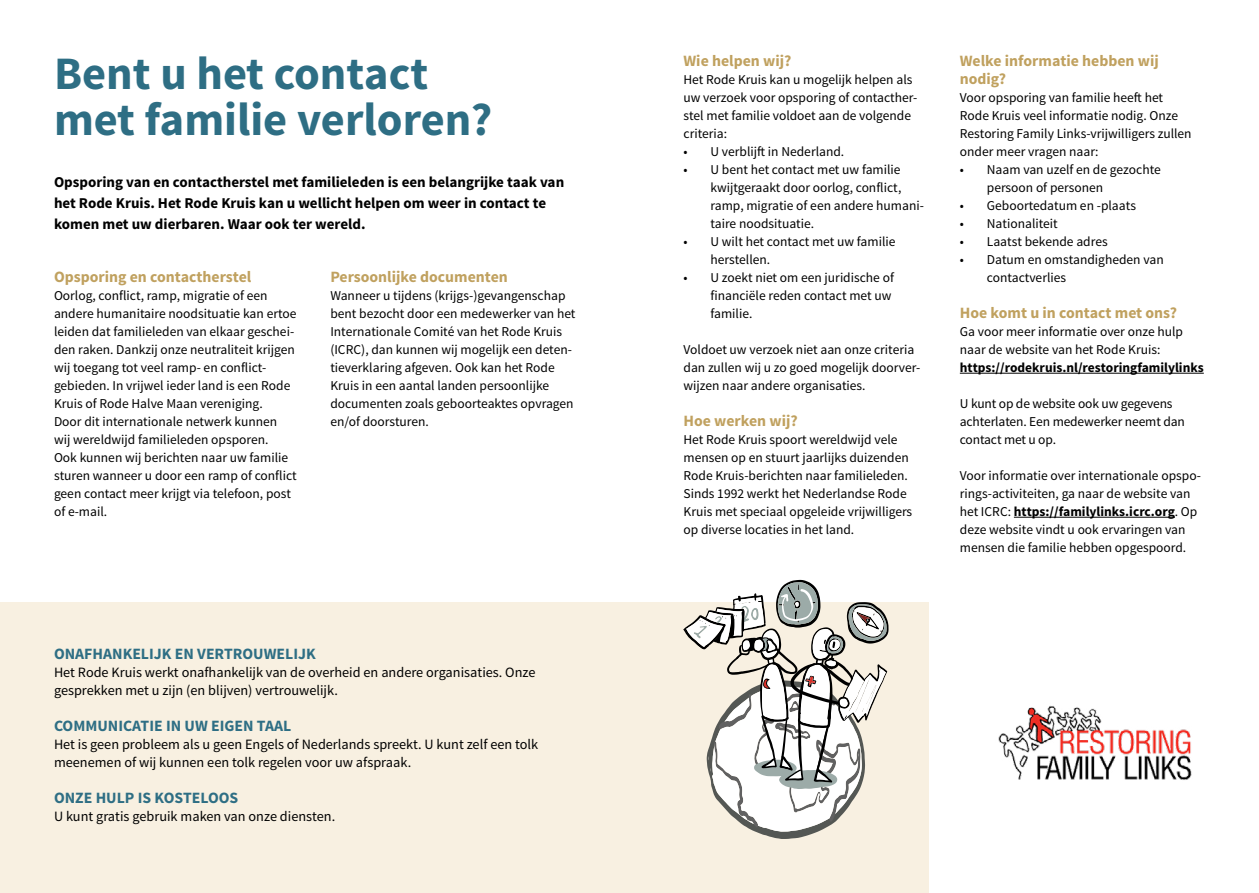
<style>
.page{position:relative;width:1259px;height:893px;background:#fff}
.page>*{position:absolute;margin:0;border:0;box-sizing:border-box;transform-origin:0 0}
.t1{font:700 46.5px/46.5px "Source Sans Pro";color:#2e6e84}
.t2{font:700 15.75px/18px "Source Sans Pro";color:#c0a15f}
.t3{font:700 15.75px "Source Sans Pro";color:#2e6e84}
.t4{font:700 15px/21px "Source Sans Pro";color:#000}
.t5{font:14.25px/18px "Source Sans Pro";color:#000}
.t6{font:13.5px/18px "Source Sans Pro";color:#000}
.t7{font:700 13.5px "Source Sans Pro";color:#000}
.s1{font-weight:700}
</style>
<div class="page">
<div style="left:0;top:602px;width:928px;height:291px;background:#f8f0e1"></div>
<svg style="left:683px;top:580px;width:206px;height:259px"></svg>
<hr style="left:960px;top:373px;width:243px;height:1px;background:#000">
<hr style="left:1014px;top:517px;width:160px;height:1px;background:#000">
<img style="left:998px;top:705px;width:194px;height:75px">
<h1 class="t1" style="left:54px;top:52px;width:440px">Bent u het contact met familie verloren?</h1>
<p class="t4" style="left:54px;top:172px;width:512px">Opsporing van en contactherstel met familieleden is een belangrijke taak van het Rode Kruis. Het Rode Kruis kan u wellicht helpen om weer in contact te komen met uw dierbaren. Waar ook ter wereld.</p>
<p class="t2" style="left:54px;top:268px;width:199px">Opsporing en contactherstel</p>
<p class="t6" style="left:54px;top:287px;width:244px">Oorlog, conflict, ramp, migratie of een andere humanitaire noodsituatie kan ertoe leiden dat familieleden van elkaar geschei&shy;den raken. Dankzij onze neutraliteit krijgen wij toegang tot veel ramp- en conflict&shy;gebieden. In vrijwel ieder land is een Rode Kruis of Rode Halve Maan vereniging.<br>Door dit internationale netwerk kunnen wij wereldwijd familieleden opsporen.<br>Ook kunnen wij berichten naar uw familie sturen wanneer u door een ramp of conflict geen contact meer krijgt via telefoon, post of e-mail.</p>
<p class="t2" style="left:330px;top:268px;width:179px">Persoonlijke documenten</p>
<p class="t6" style="left:330px;top:287px;width:247px">Wanneer u tijdens (krijgs-)gevangenschap bent bezocht door een medewerker van het Internationale Comité van het Rode Kruis (ICRC), dan kunnen wij mogelijk een deten&shy;tieverklaring afgeven. Ook kan het Rode Kruis in een aantal landen persoonlijke documenten zoals geboorteaktes opvragen en/of doorsturen.</p>
<p class="t3" style="left:54px;top:644px;width:263px">ONAFHANKELIJK EN VERTROUWELIJK</p>
<p class="t5" style="left:54px;top:663px;width:483px">Het Rode Kruis werkt onafhankelijk van de overheid en andere organisaties. Onze gesprekken met u zijn (en blijven) vertrouwelijk.</p>
<p class="t3" style="left:54px;top:716px;width:239px">COMMUNICATIE IN UW EIGEN TAAL</p>
<p class="t5" style="left:54px;top:735px;width:486px">Het is geen probleem als u geen Engels of Nederlands spreekt. U kunt zelf een tolk meenemen of wij kunnen een tolk regelen voor uw afspraak.</p>
<p class="t3" style="left:54px;top:788px;width:186px">ONZE HULP IS KOSTELOOS</p>
<p class="t5" style="left:54px;top:807px;width:283px">U kunt gratis gebruik maken van onze diensten.</p>
<p class="t2" style="left:683px;top:52px;width:109px">Wie helpen wij?</p>
<p class="t6" style="left:683px;top:71px;width:235px">Het Rode Kruis kan u mogelijk helpen als uw verzoek voor opsporing of contacther&shy;stel met familie voldoet aan de volgende criteria:</p>
<p class="t6" style="left:683px;top:143px;width:162px">• U verblijft in Nederland.</p>
<p class="t6" style="left:710px;top:161px;width:215px;text-indent:-27px">• U bent het contact met uw familie kwijtgeraakt door oorlog, conflict, ramp, migratie of een andere humani&shy;taire noodsituatie.</p>
<p class="t6" style="left:710px;top:233px;width:186px;text-indent:-27px">• U wilt het contact met uw familie herstellen.</p>
<p class="t6" style="left:710px;top:269px;width:185px;text-indent:-27px">• U zoekt niet om een juridische of financiële reden contact met uw familie.</p>
<p class="t6" style="left:683px;top:341px;width:238px">Voldoet uw verzoek niet aan onze criteria dan zullen wij u zo goed mogelijk doorver&shy;wijzen naar andere organisaties.</p>
<p class="t2" style="left:683px;top:412px;width:116px">Hoe werken wij?</p>
<p class="t6" style="left:683px;top:431px;width:230px">Het Rode Kruis spoort wereldwijd vele mensen op en stuurt jaarlijks duizenden Rode Kruis-berichten naar familieleden.<br>Sinds 1992 werkt het Nederlandse Rode Kruis met speciaal opgeleide vrijwilligers op diverse locaties in het land.</p>
<p class="t2" style="left:960px;top:52px;width:200px">Welke informatie hebben wij nodig?</p>
<p class="t6" style="left:960px;top:89px;width:233px">Voor opsporing van familie heeft het Rode Kruis veel informatie nodig. Onze Restoring Family Links-vrijwilligers zullen onder meer vragen naar:</p>
<p class="t6" style="left:987px;top:161px;width:175px;text-indent:-27px">• Naam van uzelf en de gezochte persoon of personen</p>
<p class="t6" style="left:960px;top:197px;width:178px">• Geboortedatum en -plaats</p>
<p class="t6" style="left:960px;top:215px;width:99px">• Nationaliteit</p>
<p class="t6" style="left:960px;top:233px;width:149px">• Laatst bekende adres</p>
<p class="t6" style="left:987px;top:251px;width:178px;text-indent:-27px">• Datum en omstandigheden van contactverlies</p>
<p class="t2" style="left:960px;top:304px;width:219px">Hoe komt u in contact met ons?</p>
<p class="t6" style="left:960px;top:323px;width:225px">Ga voor meer informatie over onze hulp naar de website van het Rode Kruis:</p>
<p class="t7" style="left:960px;top:359px;width:245px">https://rodekruis.nl/restoringfamilylinks</p>
<p class="t6" style="left:960px;top:395px;width:226px">U kunt op de website ook uw gegevens achterlaten. Een medewerker neemt dan contact met u op.</p>
<p class="t6" style="left:960px;top:467px;width:243px">Voor informatie over internationale opspo&shy;rings-activiteiten, ga naar de website van het ICRC: <span class="s1">https://familylinks.icrc.org</span>. Op deze website vindt u ook ervaringen van mensen die familie hebben opgespoord.</p>
</div>
